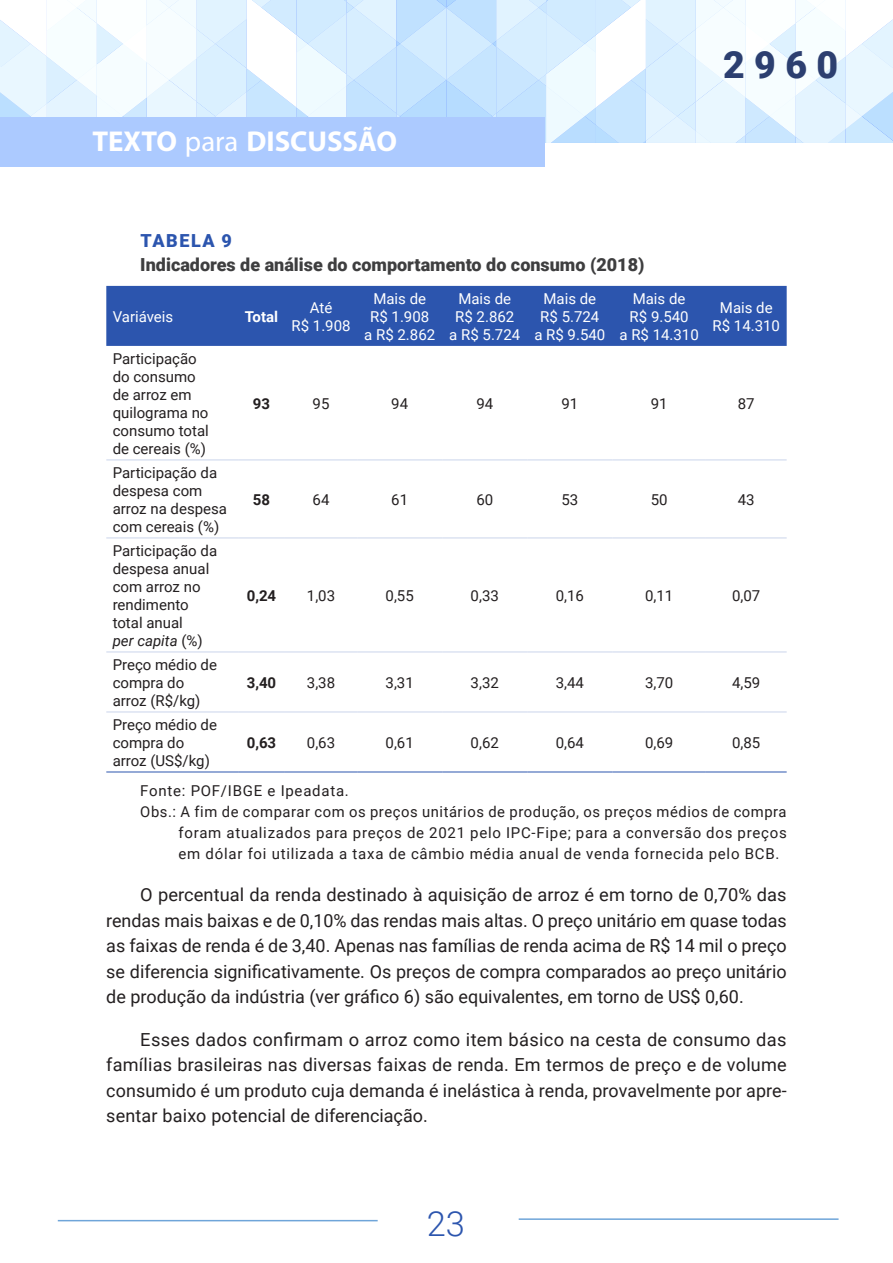
<style>
.page{position:relative;width:893px;height:1263px;background:#fff}
.page>*{position:absolute;margin:0;border:0;box-sizing:border-box;transform-origin:0 0}
.t1{font:900 37.5px "Roboto";color:#2c3f70}
.t2{font:300 34.5px "Roboto";color:#2c55ae}
.t3{font:700 28.8px "Myriad Pro";color:#fff}
.texto_corrido{font:18px/25.5px "Roboto";color:#231f20;text-align:justify}
.titulo_2_título_do_gráfico__sozinho{font:900 18px "Roboto";color:#3e3e3f}
.titulo_1_número{font:900 18px "Roboto";letter-spacing:.085em;color:#2c55ae}
.miolo_tabela_1_esq{font:15px/18px "Roboto";color:#231f20}
.fonte_elaboracao_3{font:15px/21px "Roboto";letter-spacing:.05em;color:#231f20;text-align:justify}
.cabeçalho_tabela_centro{font:15px/18px "Roboto";color:#fff;text-align:center}
.miolo_tabela_1_centro{font:15px "Roboto";color:#231f20}
.fonte_elaboracao_1{font:15px "Roboto";letter-spacing:.05em;color:#231f20}
.miolo_tabela_1_centro-2{font:700 15px "Roboto";color:#231f20}
.cabeçalho_tabela_centro-2{font:700 15px "Roboto";color:#fff}
.s1{font-weight:400}
.s2{font-style:italic}
</style>
<div class="page">
<svg style="left:0;top:0;width:893px;height:143px"></svg>
<div style="left:0;top:118px;width:545px;height:49px;background:#accaff"></div>
<hr style="left:519px;top:1218px;width:319px;height:2px;background:#6fa5d9">
<hr style="left:58px;top:1220px;width:320px;height:1px;background:#6fa5d9">
<div style="left:106px;top:286px;width:681px;height:60px;background:#2c55ae"></div>
<hr style="left:106px;top:460px;width:132px;height:1px;background:#cad4eb">
<hr style="left:106px;top:538px;width:132px;height:1px;background:#cad4eb">
<hr style="left:106px;top:652px;width:132px;height:1px;background:#cad4eb">
<hr style="left:238px;top:460px;width:47px;height:1px;background:#cad4eb">
<hr style="left:285px;top:460px;width:72px;height:1px;background:#cad4eb">
<hr style="left:357px;top:460px;width:85px;height:1px;background:#cad4eb">
<hr style="left:442px;top:460px;width:85px;height:1px;background:#cad4eb">
<hr style="left:527px;top:460px;width:85px;height:1px;background:#cad4eb">
<hr style="left:612px;top:460px;width:94px;height:1px;background:#cad4eb">
<hr style="left:706px;top:460px;width:81px;height:1px;background:#cad4eb">
<hr style="left:238px;top:538px;width:47px;height:1px;background:#cad4eb">
<hr style="left:285px;top:538px;width:72px;height:1px;background:#cad4eb">
<hr style="left:357px;top:538px;width:85px;height:1px;background:#cad4eb">
<hr style="left:442px;top:538px;width:85px;height:1px;background:#cad4eb">
<hr style="left:527px;top:538px;width:85px;height:1px;background:#cad4eb">
<hr style="left:612px;top:538px;width:94px;height:1px;background:#cad4eb">
<hr style="left:706px;top:538px;width:81px;height:1px;background:#cad4eb">
<hr style="left:238px;top:652px;width:47px;height:1px;background:#cad4eb">
<hr style="left:285px;top:652px;width:72px;height:1px;background:#cad4eb">
<hr style="left:357px;top:652px;width:85px;height:1px;background:#cad4eb">
<hr style="left:442px;top:652px;width:85px;height:1px;background:#cad4eb">
<hr style="left:527px;top:652px;width:85px;height:1px;background:#cad4eb">
<hr style="left:612px;top:652px;width:94px;height:1px;background:#cad4eb">
<hr style="left:706px;top:652px;width:81px;height:1px;background:#cad4eb">
<hr style="left:106px;top:712px;width:132px;height:1px;background:#cad4eb">
<hr style="left:238px;top:712px;width:47px;height:1px;background:#cad4eb">
<hr style="left:285px;top:712px;width:72px;height:1px;background:#cad4eb">
<hr style="left:357px;top:712px;width:85px;height:1px;background:#cad4eb">
<hr style="left:442px;top:712px;width:85px;height:1px;background:#cad4eb">
<hr style="left:527px;top:712px;width:85px;height:1px;background:#cad4eb">
<hr style="left:612px;top:712px;width:94px;height:1px;background:#cad4eb">
<hr style="left:706px;top:712px;width:81px;height:1px;background:#cad4eb">
<hr style="left:106px;top:772px;width:132px;height:1px;background:#2c55ae">
<hr style="left:238px;top:772px;width:47px;height:1px;background:#2c55ae">
<hr style="left:285px;top:772px;width:72px;height:1px;background:#2c55ae">
<hr style="left:357px;top:772px;width:85px;height:1px;background:#2c55ae">
<hr style="left:442px;top:772px;width:85px;height:1px;background:#2c55ae">
<hr style="left:527px;top:772px;width:85px;height:1px;background:#2c55ae">
<hr style="left:612px;top:772px;width:94px;height:1px;background:#2c55ae">
<hr style="left:706px;top:772px;width:81px;height:1px;background:#2c55ae">
<h3 class="t3" style="left:92px;top:122px;width:306px">TEXTO <span class="s1">para</span> DISCUSSÃO</h3>
<h1 class="t1" style="left:723px;top:38px;width:116px">2960</h1>
<p class="titulo_1_número" style="left:141px;top:228px;width:93px">TABELA 9</p>
<p class="titulo_2_título_do_gráfico__sozinho" style="left:140px;top:252px;width:506px">Indicadores de análise do comportamento do consumo (2018)</p>
<p class="cabeçalho_tabela_centro" style="left:113px;top:307px;width:62px">Variáveis</p>
<p class="cabeçalho_tabela_centro-2" style="left:245px;top:306px;width:35px">Total</p>
<p class="cabeçalho_tabela_centro" style="left:292px;top:298px;width:61px">Até<br>R$ 1.908</p>
<p class="cabeçalho_tabela_centro" style="left:364px;top:289px;width:72px">Mais de<br>R$ 1.908 a R$ 2.862</p>
<p class="cabeçalho_tabela_centro" style="left:449px;top:289px;width:72px">Mais de<br>R$ 2.862 a R$ 5.724</p>
<p class="cabeçalho_tabela_centro" style="left:534px;top:289px;width:72px">Mais de<br>R$ 5.724 a R$ 9.540</p>
<p class="cabeçalho_tabela_centro" style="left:619px;top:289px;width:81px">Mais de<br>R$ 9.540<br>a R$ 14.310</p>
<p class="cabeçalho_tabela_centro" style="left:713px;top:298px;width:69px">Mais de<br>R$ 14.310</p>
<p class="miolo_tabela_1_esq" style="left:113px;top:349px;width:98px">Participação do consumo de arroz em quilograma no consumo total de cereais (%)</p>
<p class="miolo_tabela_1_centro-2" style="left:253px;top:393px;width:19px">93</p>
<p class="miolo_tabela_1_centro" style="left:313px;top:393px;width:18px">95</p>
<p class="miolo_tabela_1_centro" style="left:391px;top:393px;width:18px">94</p>
<p class="miolo_tabela_1_centro" style="left:476px;top:393px;width:18px">94</p>
<p class="miolo_tabela_1_centro" style="left:561px;top:393px;width:18px">91</p>
<p class="miolo_tabela_1_centro" style="left:651px;top:393px;width:18px">91</p>
<p class="miolo_tabela_1_centro" style="left:738px;top:393px;width:18px">87</p>
<p class="miolo_tabela_1_esq" style="left:113px;top:463px;width:116px">Participação da despesa com arroz na despesa com cereais (%)</p>
<p class="miolo_tabela_1_esq" style="left:113px;top:541px;width:106px">Participação da despesa anual com arroz no rendimento total anual<br><span class="s2">per capita</span> (%)</p>
<p class="miolo_tabela_1_esq" style="left:113px;top:655px;width:106px">Preço médio de compra do arroz (R$/kg)</p>
<p class="miolo_tabela_1_centro-2" style="left:253px;top:489px;width:19px">58</p>
<p class="miolo_tabela_1_centro" style="left:313px;top:489px;width:18px">64</p>
<p class="miolo_tabela_1_centro" style="left:391px;top:489px;width:18px">61</p>
<p class="miolo_tabela_1_centro" style="left:476px;top:489px;width:18px">60</p>
<p class="miolo_tabela_1_centro" style="left:561px;top:489px;width:18px">53</p>
<p class="miolo_tabela_1_centro" style="left:651px;top:489px;width:18px">50</p>
<p class="miolo_tabela_1_centro" style="left:738px;top:489px;width:18px">43</p>
<p class="miolo_tabela_1_centro-2" style="left:247px;top:585px;width:31px">0,24</p>
<p class="miolo_tabela_1_centro" style="left:307px;top:585px;width:30px">1,03</p>
<p class="miolo_tabela_1_centro" style="left:386px;top:585px;width:30px">0,55</p>
<p class="miolo_tabela_1_centro" style="left:471px;top:585px;width:30px">0,33</p>
<p class="miolo_tabela_1_centro" style="left:556px;top:585px;width:30px">0,16</p>
<p class="miolo_tabela_1_centro" style="left:645px;top:585px;width:30px">0,11</p>
<p class="miolo_tabela_1_centro" style="left:732px;top:585px;width:30px">0,07</p>
<p class="miolo_tabela_1_centro-2" style="left:247px;top:672px;width:31px">3,40</p>
<p class="miolo_tabela_1_centro" style="left:307px;top:672px;width:30px">3,38</p>
<p class="miolo_tabela_1_centro" style="left:386px;top:672px;width:30px">3,31</p>
<p class="miolo_tabela_1_centro" style="left:471px;top:672px;width:30px">3,32</p>
<p class="miolo_tabela_1_centro" style="left:556px;top:672px;width:30px">3,44</p>
<p class="miolo_tabela_1_centro" style="left:645px;top:672px;width:30px">3,70</p>
<p class="miolo_tabela_1_centro" style="left:732px;top:672px;width:30px">4,59</p>
<p class="miolo_tabela_1_esq" style="left:113px;top:715px;width:106px">Preço médio de compra do arroz (US$/kg)</p>
<p class="miolo_tabela_1_centro-2" style="left:247px;top:732px;width:31px">0,63</p>
<p class="miolo_tabela_1_centro" style="left:307px;top:732px;width:30px">0,63</p>
<p class="miolo_tabela_1_centro" style="left:386px;top:732px;width:30px">0,61</p>
<p class="miolo_tabela_1_centro" style="left:471px;top:732px;width:30px">0,62</p>
<p class="miolo_tabela_1_centro" style="left:556px;top:732px;width:30px">0,64</p>
<p class="miolo_tabela_1_centro" style="left:645px;top:732px;width:30px">0,69</p>
<p class="miolo_tabela_1_centro" style="left:732px;top:732px;width:30px">0,85</p>
<p class="fonte_elaboracao_1" style="left:140px;top:780px;width:210px">Fonte: POF/IBGE e Ipeadata.</p>
<p class="fonte_elaboracao_3" style="left:179px;top:800px;width:610px;text-indent:-38px">Obs.: A fim de comparar com os preços unitários de produção, os preços médios de compra foram atualizados para preços de 2021 pelo IPC-Fipe; para a conversão dos preços em dólar foi utilizada a taxa de câmbio média anual de venda fornecida pelo BCB.</p>
<p class="texto_corrido" style="left:106px;top:881px;width:682px;text-indent:34px">O percentual da renda destinado à aquisição de arroz é em torno de 0,70% das rendas mais baixas e de 0,10% das rendas mais altas. O preço unitário em quase todas as faixas de renda é de 3,40. Apenas nas famílias de renda acima de R$ 14 mil o preço se diferencia significativamente. Os preços de compra comparados ao preço unitário de produção da indústria (ver gráfico 6) são equivalentes, em torno de US$ 0,60.</p>
<p class="texto_corrido" style="left:106px;top:1026px;width:682px;text-indent:34px">Esses dados confirmam o arroz como item básico na cesta de consumo das famílias brasileiras nas diversas faixas de renda. Em termos de preço e de volume consumido é um produto cuja demanda é inelástica à renda, provavelmente por apre&shy;sentar baixo potencial de diferenciação.</p>
<h2 class="t2" style="left:427px;top:1200px;width:40px">23</h2>
</div>
